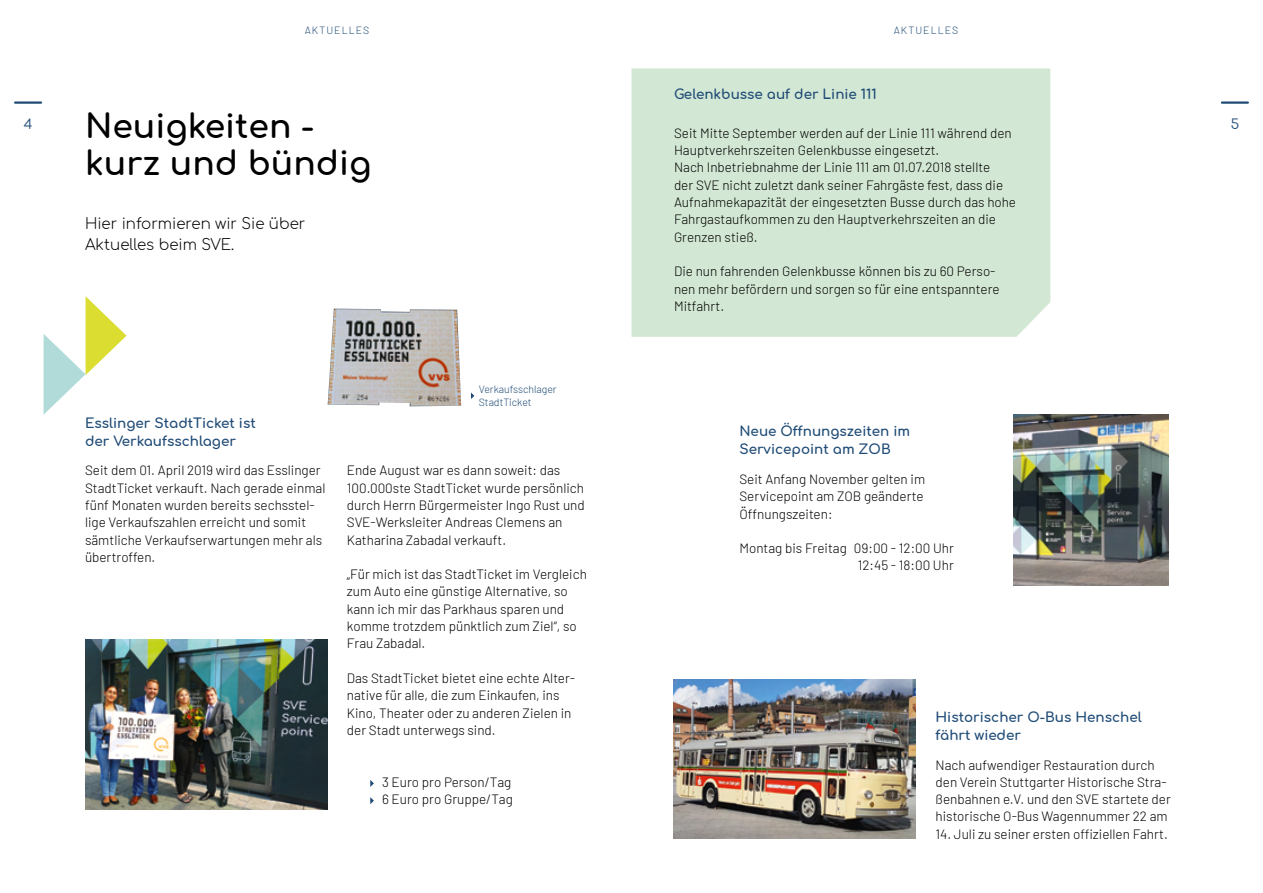
<style>
.page{position:relative;width:1263px;height:893px;background:#fff}
.page>*{position:absolute;margin:0;border:0;box-sizing:border-box;transform-origin:0 0}
.t1{font:700 33px/37.5px "Comfortaa";color:#000}
.t2{font:300 15px/21px "Comfortaa";color:#000}
.t3{font:300 13.5px/17.2px "Barlow";color:#000}
.t4{font:700 13.5px/18px "Comfortaa";color:#1f4b76}
.t5{font:13.5px "Comfortaa";color:#1f4b76}
.t6{font:300 10.5px/13px "Barlow";color:#1f4b76}
</style>
<div class="page">
<div style="left:631px;top:68px;width:419px;height:269px;background:#d3e8d4"></div>
<svg style="left:44px;top:296px;width:82px;height:118px"></svg>
<img style="left:674px;top:680px;width:242px;height:159px">
<img style="left:1013px;top:415px;width:155px;height:171px">
<svg style="left:471px;top:392px;width:3px;height:7px"></svg>
<img style="left:86px;top:639px;width:242px;height:170px">
<img style="left:328px;top:309px;width:133px;height:97px">
<svg style="left:370px;top:780px;width:4px;height:7px"></svg>
<svg style="left:370px;top:797px;width:4px;height:7px"></svg>
<hr style="left:15px;top:101px;width:26px;height:3px;background:#1f4b76">
<hr style="left:1222px;top:101px;width:26px;height:3px;background:#1f4b76">
<p class="t6" style="left:305px;top:23px;width:30px">aktuelles</p>
<p class="t6" style="left:894px;top:23px;width:30px">aktuelles</p>
<p class="t4" style="left:674px;top:83px;width:204px">Gelenkbusse auf der Linie 111</p>
<p class="t3" style="left:674px;top:123px;width:344px">Seit Mitte September werden auf der Linie 111 während den Hauptverkehrszeiten Gelenkbusse eingesetzt.<br>Nach I nbetriebnahme der Linie 111 am 01.07.2018 stellte<br>der SVE nicht zuletzt dank seiner Fahrgäste fest, dass die Aufnahmekapazität der eingesetzten Busse durch das hohe Fahrgastaufkommen zu den Hauptverkehrszeiten an die Grenzen stieß.</p>
<p class="t3" style="left:674px;top:262px;width:327px">Die nun fahrenden Gelenkbusse können bis zu 60 Perso&shy;nen mehr befördern und sorgen so für eine entspanntere<br>M itfahrt.</p>
<h1 class="t1" style="left:85px;top:103px;width:288px">Neuigkeiten - kurz und bündig</h1>
<p class="t2" style="left:85px;top:210px;width:222px">H ier informieren wir Sie über<br>Aktuelles beim SVE.</p>
<p class="t5" style="left:24px;top:112px;width:10px">4</p>
<p class="t5" style="left:1231px;top:112px;width:10px">5</p>
<p class="t6" style="left:479px;top:382px;width:79px">Verkaufsschlager<br>StadtTicket</p>
<p class="t4" style="left:85px;top:412px;width:172px">Esslinger StadtTicket ist der Verkaufsschlager</p>
<p class="t3" style="left:85px;top:461px;width:242px">Seit dem 01. April 2019 wird das Esslinger StadtTicket verkauft. Nach gerade einmal fünf M onaten wurden bereits sechsstel&shy;lige Verkaufszahlen erreicht und somit sämtliche Verkaufserwartungen mehr als übertroffen.</p>
<p class="t3" style="left:347px;top:461px;width:239px">Ende August war es dann soweit: das 100.000ste StadtTicket wurde persönlich durch Herrn Bürgermeister I ngo Rust und SVE-Werksleiter Andreas Clemens an Katharina Zabadal verkauft.</p>
<p class="t3" style="left:347px;top:565px;width:242px">„Für mich ist das StadtTicket im Vergleich zum Auto eine günstige Alternative, so kann ich mir das Parkhaus sparen und komme trotzdem pünktlich zum Ziel“, so Frau Zabadal.</p>
<p class="t3" style="left:347px;top:668px;width:230px">Das StadtTicket bietet eine echte Alter&shy;native für alle, die zum Einkaufen, ins Kino, Theater oder zu anderen Zielen in der Stadt unterwegs sind.</p>
<p class="t3" style="left:382px;top:772px;width:132px">3 Euro pro Person/Tag<br>6 Euro pro Gruppe/Tag</p>
<p class="t4" style="left:739px;top:421px;width:172px">Neue Öffnungszeiten im<br>Servicepoint am ZOB</p>
<p class="t3" style="left:739px;top:469px;width:187px">Seit Anfang November gelten im<br>Servicepoint am ZO B geänderte<br>Öffnungszeiten:</p>
<p class="t3" style="left:739px;top:539px;width:216px;text-align:right">Montag bis Freitag 09:00 - 12:00 Uhr<br>12:45 - 18:00 Uhr</p>
<p class="t4" style="left:935px;top:706px;width:208px">Historischer O-Bus Henschel fährt wieder</p>
<p class="t3" style="left:935px;top:755px;width:237px">Nach aufwendiger Restauration durch den Verein Stuttgarter Historische Stra&shy;ßenbahnen e.V. und den SVE startete der historische O-Bus Wagennummer 22 am</p>
<p class="t3" style="left:935px;top:824px;width:234px">14. Juli zu seiner ersten offiziellen Fahrt.</p>
</div>
